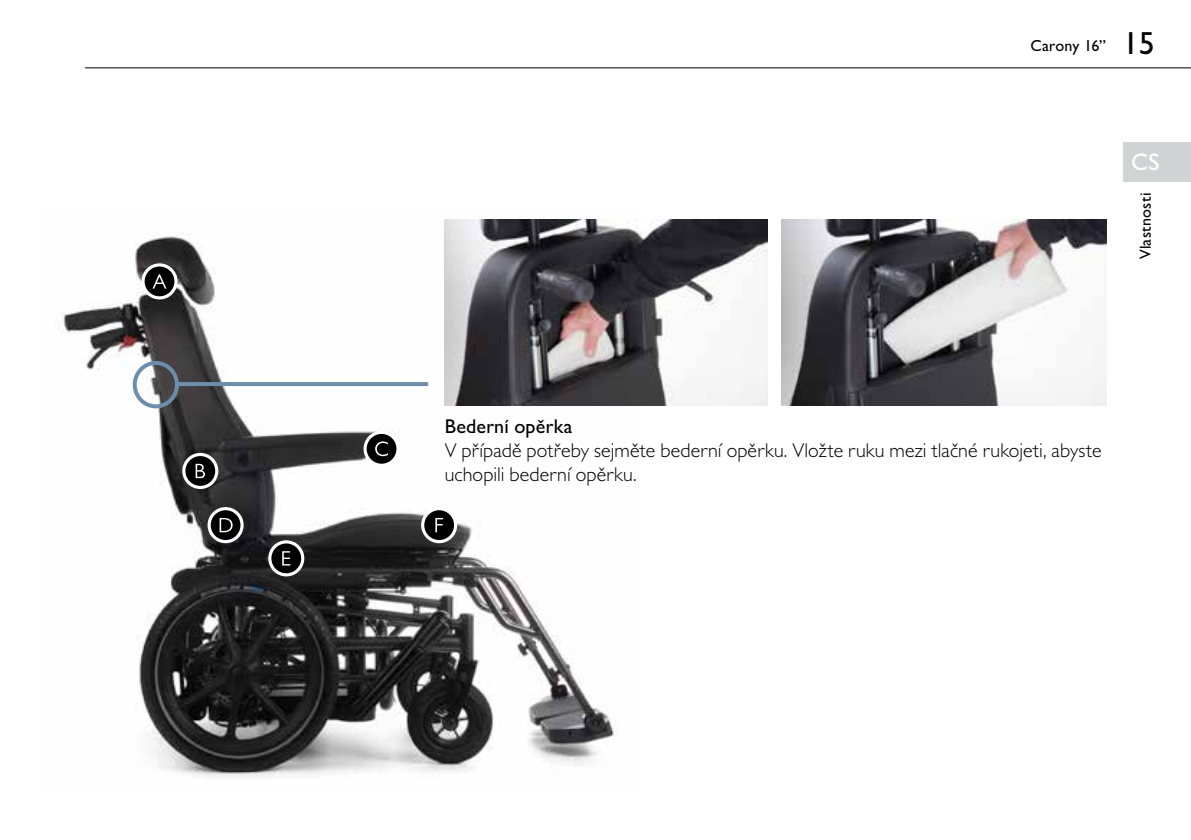
<style>
.page{position:relative;width:1191px;height:840px;background:#fff}
.page>*{position:absolute;margin:0;border:0;box-sizing:border-box;transform-origin:0 0}
.t1{font:500 24px "Gill Sans MT Pro";color:#fff}
.t2{font:300 20px/24px "Gill Sans MT Pro";letter-spacing:.005em;color:#000}
.t3{font:500 20px "Gill Sans MT Pro";letter-spacing:.01em;color:#000}
.t4{font:500 16px "Gill Sans MT Pro";letter-spacing:.015em;color:#000}
.s1{font-size:32px}
</style>
<div class="page">
<img style="left:62px;top:219px;width:578px;height:558px">
<div style="left:268px;top:540px;width:36px;height:36px;border:8px solid #fff;border-radius:50%"></div>
<svg style="left:271px;top:543px;width:30px;height:30px"></svg>
<div style="left:421px;top:507px;width:36px;height:36px;border:8px solid #fff;border-radius:50%"></div>
<svg style="left:424px;top:510px;width:30px;height:29px"></svg>
<div style="left:207px;top:507px;width:37px;height:36px;border:8px solid #fff;border-radius:50%"></div>
<svg style="left:211px;top:510px;width:29px;height:29px"></svg>
<div style="left:133px;top:361px;width:46px;height:47px;border:4px solid #6c8ead;border-radius:50%"></div>
<hr style="left:177px;top:382px;width:251px;height:4px;background:#6c8ead">
<div style="left:141px;top:263px;width:36px;height:36px;border:8px solid #fff;border-radius:50%"></div>
<svg style="left:145px;top:266px;width:29px;height:30px"></svg>
<div style="left:182px;top:452px;width:36px;height:36px;border:8px solid #fff;border-radius:50%"></div>
<svg style="left:185px;top:456px;width:30px;height:29px"></svg>
<div style="left:363px;top:430px;width:36px;height:36px;border:8px solid #fff;border-radius:50%"></div>
<svg style="left:367px;top:433px;width:29px;height:30px"></svg>
<img style="left:782px;top:219px;width:324px;height:186px">
<img style="left:445px;top:219px;width:322px;height:186px">
<hr style="left:85px;top:67px;width:1106px;height:1px;background:#000">
<div style="left:1123px;top:142px;width:68px;height:39px;background:#d1d3d4"></div>
<p class="t4" style="left:1030px;top:36px;width:126px">Carony 16” <span class="s1">15</span></p>
<p class="t1" style="left:1131px;top:147px;width:30px">CS</p>
<p class="t4" style="left:1135px;top:259px;width:68px;rotate:-90deg">Vlastnosti</p>
<p class="t3" style="left:445px;top:414px;width:129px">Bederní opěrka</p>
<p class="t2" style="left:445px;top:438px;width:658px">V případě potřeby sejměte bederní opěrku. Vložte ruku mezi tlačné rukojeti, abyste uchopili bederní opěrku.</p>
</div>
